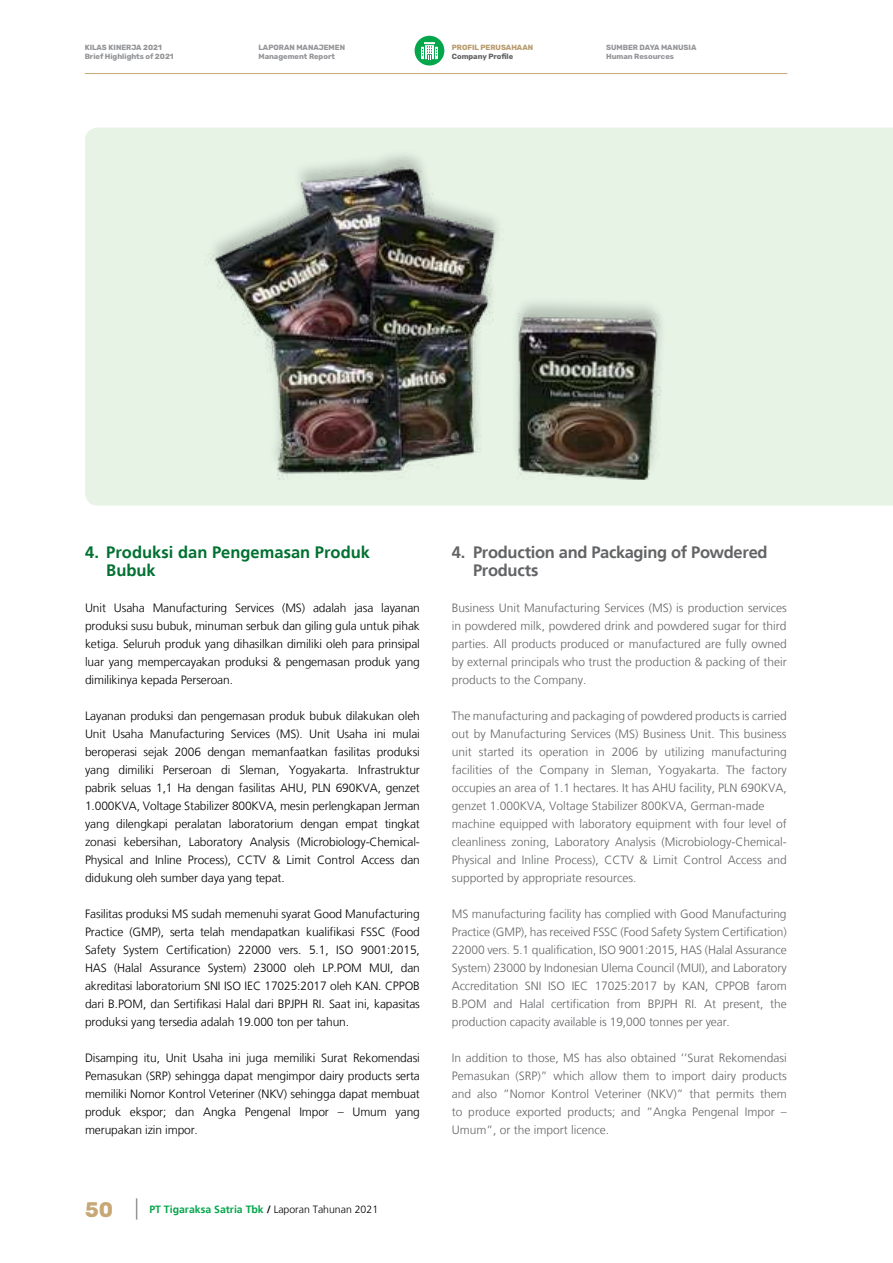
<style>
.page{position:relative;width:893px;height:1263px;background:#fff}
.page>*{position:absolute;margin:0;border:0;box-sizing:border-box;transform-origin:0 0}
.t1{font:700 21px "Rubik";color:#c7a775}
.t2{font:700 16.5px/18px "Frutiger LT";letter-spacing:-.02em;color:#636466}
.t3{font:700 16.5px/18px "Frutiger LT";color:#007131}
.t4{font:300 12px/18px "Frutiger LT";color:#636466;text-align:justify}
.t5{font:300 12px/18px "Frutiger LT";letter-spacing:-.01em;color:#000;text-align:justify}
.t6{font:700 10.5px "Frutiger LT";color:#04a64b}
.t7{font:700 7.5px/9px "Rubik";color:#939598}
.t8{font:700 7.5px "Rubik";color:#b89b6d}
.t9{font:700 7.5px "Rubik";color:#636466}
.s1{color:#000}
.s2{font-weight:300;color:#000}
</style>
<div class="page">
<div style="left:85px;top:128px;width:808px;height:378px;background:#e6f3e5"></div>
<img style="left:171px;top:134px;width:511px;height:345px">
<svg style="left:136px;top:1198px;width:1px;height:21px"></svg>
<hr style="left:85px;top:73px;width:702px;height:1px;background:#c7a775">
<div style="left:415px;top:36px;width:29px;height:30px;background:#04a64b;border-radius:50%"></div>
<svg style="left:421px;top:42px;width:17px;height:17px"></svg>
<p class="t7" style="left:85px;top:43px;width:91px">KILAS KINERJA 2021<br>Brief Highlights of 2021</p>
<p class="t8" style="left:452px;top:43px;width:83px">PROFIL PERUSAHAAN</p>
<p class="t7" style="left:258px;top:43px;width:88px">LAPORAN MANAJEMEN<br>Management Report</p>
<p class="t7" style="left:606px;top:43px;width:92px">SUMBER DAYA MANUSIA<br>Human Resources</p>
<p class="t9" style="left:452px;top:52px;width:63px">Company Profile</p>
<h2 class="t3" style="left:106px;top:543px;width:265px;text-indent:-21px">4. Produksi dan Pengemasan Produk<br>Bubuk</h2>
<p class="t5" style="left:85px;top:599px;width:336px">Unit Usaha Manufacturing Services (MS) adalah jasa layanan produksi susu bubuk, minuman serbuk dan giling gula untuk pihak ketiga. Seluruh produk yang dihasilkan dimiliki oleh para prinsipal luar yang mempercayakan produksi &amp; pengemasan produk yang dimilikinya kepada Perseroan.</p>
<p class="t5" style="left:85px;top:707px;width:336px">Layanan produksi dan pengemasan produk bubuk dilakukan oleh Unit Usaha Manufacturing Services (MS). Unit Usaha ini mulai beroperasi sejak 2006 dengan memanfaatkan fasilitas produksi yang dimiliki Perseroan di Sleman, Yogyakarta. Infrastruktur pabrik seluas 1,1 Ha dengan fasilitas AHU, PLN 690KVA, genzet 1.000KVA, Voltage Stabilizer 800KVA, mesin perlengkapan Jerman yang dilengkapi peralatan laboratorium dengan empat tingkat zonasi kebersihan, Laboratory Analysis (Microbiology-Chemical-Physical and Inline Process), CCTV &amp; Limit Control Access dan didukung oleh sumber daya yang tepat.</p>
<p class="t5" style="left:85px;top:905px;width:336px">Fasilitas produksi MS sudah memenuhi syarat Good Manufacturing Practice (GMP), serta telah mendapatkan kualifikasi FSSC (Food Safety System Certification) 22000 vers. 5.1, ISO 9001:2015, HAS (Halal Assurance System) 23000 oleh LP.POM MUI, dan akreditasi laboratorium SNI ISO IEC 17025:2017 oleh KAN. CPPOB dari B.POM, dan Sertifikasi Halal dari BPJPH RI. Saat ini, kapasitas produksi yang tersedia adalah 19.000 ton per tahun.</p>
<p class="t5" style="left:85px;top:1049px;width:336px">Disamping itu, Unit Usaha ini juga memiliki Surat Rekomendasi Pemasukan (SRP) sehingga dapat mengimpor dairy products serta memiliki Nomor Kontrol Veteriner (NKV) sehingga dapat membuat produk ekspor; dan Angka Pengenal Impor – Umum yang merupakan izin impor.</p>
<h1 class="t1" style="left:85px;top:1197px;width:30px">50</h1>
<p class="t6" style="left:149px;top:1203px;width:230px">PT Tigaraksa Satria Tbk <span class="s1">/</span> <span class="s2">Laporan Tahunan 2021</span></p>
<h2 class="t2" style="left:473px;top:543px;width:296px;text-indent:-21px">4. Production and Packaging of Powdered<br>Products</h2>
<p class="t4" style="left:452px;top:599px;width:336px">Business Unit Manufacturing Services (MS) is production services in powdered milk, powdered drink and powdered sugar for third parties. All products produced or manufactured are fully owned by external principals who trust the production &amp; packing of their products to the Company.</p>
<p class="t4" style="left:452px;top:707px;width:336px;text-align:left">The manufacturing and packaging of powdered products is carried out by Manufacturing Services (MS) Business Unit. This business unit started its operation in 2006 by utilizing manufacturing facilities of the Company in Sleman, Yogyakarta. The factory occupies an area of 1.1 hectares. It has AHU facility, PLN 690KVA, genzet 1.000KVA, Voltage Stabilizer 800KVA, German-made machine equipped with laboratory equipment with four level of cleanliness zoning, Laboratory Analysis (Microbiology-Chemical-Physical and Inline Process), CCTV &amp; Limit Control Access and supported by appropriate resources.</p>
<p class="t4" style="left:452px;top:905px;width:336px">MS manufacturing facility has complied with Good Manufacturing Practice (GMP), has received FSSC (Food Safety System Certification)<br>22000 vers. 5.1 qualification, ISO 9001:2015, HAS (Halal Assurance System) 23000 by Indonesian Ulema Council (MUI), and Laboratory Accreditation SNI ISO IEC 17025:2017 by KAN, CPPOB farom B.POM and Halal certification from BPJPH RI. At present, the production capacity available is 19,000 tonnes per year.</p>
<p class="t4" style="left:452px;top:1049px;width:336px">In addition to those, MS has also obtained ‘’Surat Rekomendasi Pemasukan (SRP)” which allow them to import dairy products and also ”Nomor Kontrol Veteriner (NKV)” that permits them to produce exported products; and ”Angka Pengenal Impor – Umum”, or the import licence.</p>
</div>
